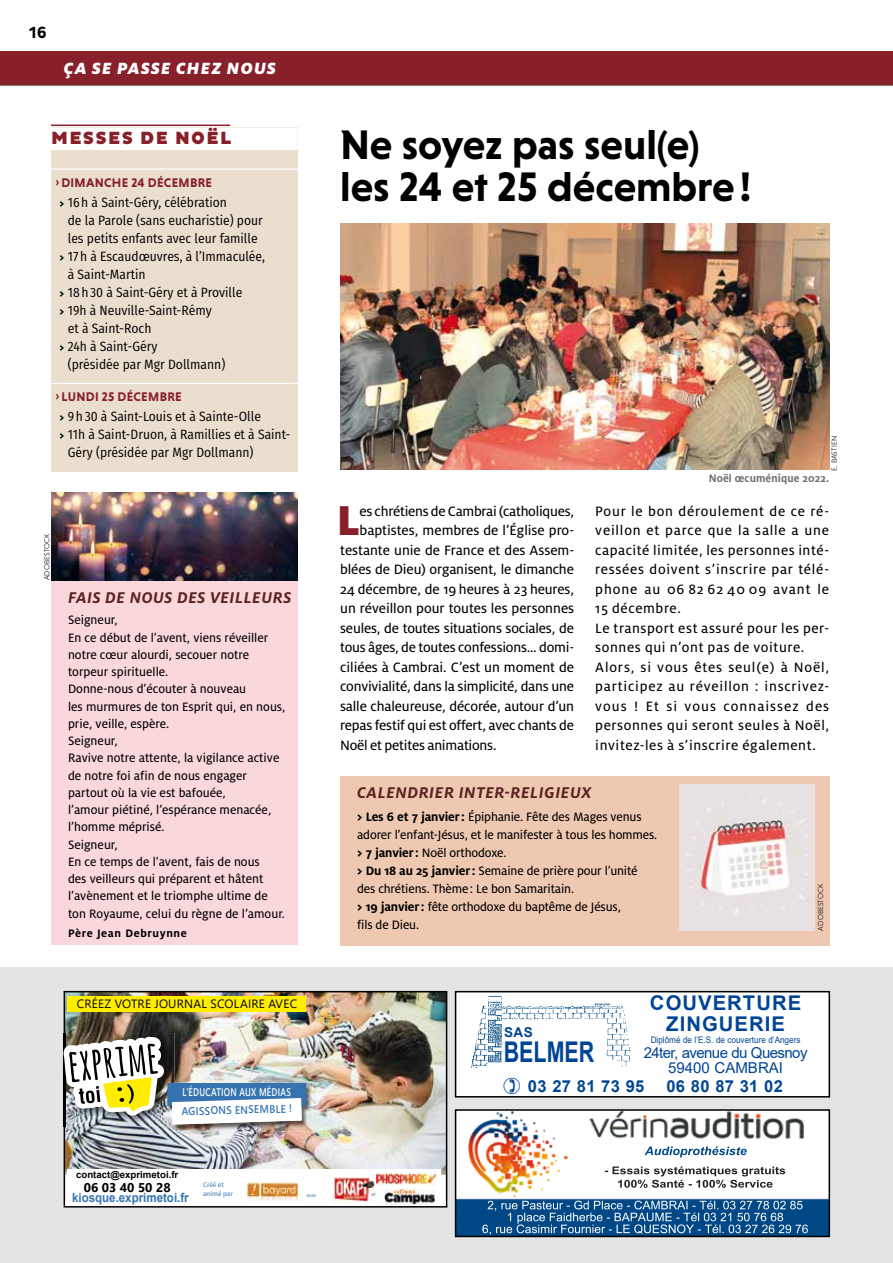
<style>
.page{position:relative;width:893px;height:1263px;background:#fff}
.page>*{position:absolute;margin:0;border:0;box-sizing:border-box;transform-origin:0 0}
.t1{font:900 46.35px "Milo OT";color:#88202a}
.t2{font:700 42px/42px "Niveau Grotesk";color:#000}
.t3{font:700 28.65px "Arial";color:#004595;scale:.75 1}
.t4{font:700 20.25px/21px "Arial";letter-spacing:.05em;color:#004595;text-align:center}
.t5{font:italic 900 18px "Milo OT";letter-spacing:.07em;color:#fff}
.t6{font:900 18px "Pluto";letter-spacing:.075em;color:#88202a}
.t7{font:italic 700 17.25px "Milo OT";letter-spacing:.03em;color:#5c2421}
.t8{font:700 16.5px "Arial";letter-spacing:.02em;color:#004595}
.t9{font:700 16.5px "Pluto Cond";color:#000}
.t10{font:15px "Milo OT Text";color:#000}
.t11{font:15px/19.5px "Milo OT Text";letter-spacing:.045em;color:#000}
.t12{font:15px/15px "Arial";letter-spacing:-.04em;color:#004595;text-align:center}
.t13{font:13.5px/17.2px "Milo OT Text";color:#000}
.t14{font:13.5px "Fira Sans Condensed";color:#000}
.t15{font:700 13.5px "Arial";color:#004595}
.t16{font:700 12.75px "Niveau Grotesk";letter-spacing:.025em;color:#88202a}
.t17{font:700 12.6px "Arial";color:#3574b1;scale:.91 1}
.t18{font:700 12.6px "Segoe UI";color:#000}
.t19{font:12px "Segoe UI";letter-spacing:.02em;color:#000}
.t20{font:700 12px "Milo OT";letter-spacing:.01em;color:#707172;scale:.95 1}
.t21{font:700 12px "Milo OT";letter-spacing:.05em;color:#000}
.t22{font:600 11.1px "Segoe UI";letter-spacing:.035em;color:#fff;scale:.75 1}
.t23{font:600 11.1px "Segoe UI";color:#3574b1;scale:.9 1}
.t24{font:700 9.6px "Arial";color:#000}
.t25{font:9px "Arial";color:#004595;scale:.9 1}
.t26{font:300 7.5px "Niveau Grotesk";letter-spacing:.015em;color:#000}
.t27{font:7.05px/8.6px "Source Sans Pro";color:#3574b1}
.t28{font:5.25px "Source Sans Pro";color:#3574b1}
.t29{font:4.95px "Source Sans Pro";color:#3574b1}
.s1{font-family:"Milo OT";font-weight:700;font-style:italic;font-size:12px}
.s2{font-family:"Milo OT";font-weight:700}
</style>
<div class="page">
<div style="left:51px;top:128px;width:247px;height:344px;background:#eadece"></div>
<div style="left:51px;top:128px;width:247px;height:22px;background:#fff"></div>
<hr style="left:51px;top:125px;width:179px;height:1px;background:#88202a">
<hr style="left:51px;top:168px;width:247px;height:2px;background:#fff">
<hr style="left:51px;top:383px;width:247px;height:1px;background:#fff">
<div style="left:51px;top:580px;width:247px;height:365px;background:#fad7da"></div>
<div style="left:340px;top:776px;width:489px;height:169px;background:#efc8b1"></div>
<img style="left:340px;top:223px;width:489px;height:247px">
<img style="left:680px;top:784px;width:134px;height:146px">
<img style="left:51px;top:493px;width:247px;height:87px">
<div style="left:0;top:51px;width:893px;height:34px;background:#88202a"></div>
<hr style="left:0;top:85px;width:893px;height:1px;background:#87888a">
<div style="left:0;top:967px;width:893px;height:296px;background:#e3e4e4"></div>
<img style="left:458px;top:1112px;width:369px;height:122px">
<div style="left:455px;top:1109px;width:375px;height:128px;border:2px solid #000"></div>
<div style="left:456px;top:992px;width:373px;height:105px;background:#fff"></div>
<div style="left:455px;top:991px;width:375px;height:106px;border:2px solid #000"></div>
<img style="left:471px;top:996px;width:160px;height:72px">
<img style="left:64px;top:991px;width:383px;height:216px">
<div style="left:68px;top:1169px;width:373px;height:36px;background:#fff"></div>
<img style="left:333px;top:1178px;width:42px;height:24px">
<img style="left:377px;top:1173px;width:60px;height:11px">
<img style="left:384px;top:1189px;width:50px;height:16px">
<img style="left:167px;top:1083px;width:146px;height:48px">
<div style="left:168px;top:1083px;width:138px;height:22px;background:#3574b1"></div>
<svg style="left:175px;top:1098px;width:127px;height:26px;background:#e6eaef"></svg>
<img style="left:63px;top:1033px;width:112px;height:93px">
<img style="left:64px;top:1033px;width:1px;height:93px">
<img style="left:167px;top:1083px;width:8px;height:43px">
<img style="left:168px;top:1083px;width:7px;height:22px">
<img style="left:172px;top:1102px;width:3px;height:22px">
<img style="left:64px;top:1037px;width:100px;height:78px">
<img style="left:247px;top:1183px;width:51px;height:17px">
<div style="left:68px;top:996px;width:238px;height:15px;background:#ffed00"></div>
<p class="t9" style="left:29px;top:23px;width:19px">16</p>
<h3 class="t5" style="left:64px;top:58px;width:214px">ÇA SE PASSE CHEZ NOUS</h3>
<h3 class="t6" style="left:51px;top:127px;width:182px">MESSES DE NOËL</h3>
<p class="t16" style="left:55px;top:175px;width:158px">›DIMANCHE 24 DÉCEMBRE</p>
<p class="t14" style="left:60px;top:192px;width:169px"><span class="s1">&gt;</span> 16h à Saint-Géry, célébration</p>
<p class="t14" style="left:68px;top:210px;width:197px">de la Parole (sans eucharistie) pour</p>
<p class="t14" style="left:68px;top:228px;width:192px">les petits enfants avec leur famille</p>
<p class="t14" style="left:60px;top:246px;width:207px"><span class="s1">&gt;</span> 17h à Escaudœuvres, à l’Immaculée,</p>
<p class="t14" style="left:68px;top:264px;width:79px">à Saint-Martin</p>
<p class="t14" style="left:60px;top:282px;width:184px"><span class="s1">&gt;</span> 18h30 à Saint-Géry et à Proville</p>
<p class="t14" style="left:60px;top:300px;width:154px"><span class="s1">&gt;</span> 19h à Neuville-Saint-Rémy</p>
<p class="t14" style="left:68px;top:318px;width:85px">et à Saint-Roch</p>
<p class="t14" style="left:60px;top:336px;width:99px"><span class="s1">&gt;</span> 24h à Saint-Géry</p>
<p class="t14" style="left:68px;top:354px;width:159px">(présidée par Mgr Dollmann)</p>
<p class="t16" style="left:55px;top:389px;width:128px">› LUNDI 25 DÉCEMBRE</p>
<p class="t14" style="left:60px;top:406px;width:203px"><span class="s1">&gt;</span> 9h30 à Saint-Louis et à Sainte-Olle</p>
<p class="t14" style="left:60px;top:424px;width:232px"><span class="s1">&gt;</span> 11h à Saint-Druon, à Ramillies et à Saint-</p>
<p class="t14" style="left:68px;top:442px;width:187px">Géry (présidée par Mgr Dollmann)</p>
<p class="t26" style="left:43px;top:580px;width:48px;rotate:-90deg">ADOBESTOCK</p>
<p class="t7" style="left:68px;top:588px;width:225px">FAIS DE NOUS DES VEILLEURS</p>
<p class="t13" style="left:68px;top:611px;width:219px">Seigneur,<br>En ce début de l’avent, viens réveiller notre cœur alourdi, secouer notre torpeur spirituelle.<br>Donne-nous d’écouter à nouveau<br>les murmures de ton Esprit qui, en nous, prie, veille, espère.<br>Seigneur,<br>Ravive notre attente, la vigilance active de notre foi afin de nous engager partout où la vie est bafouée,<br>l’amour piétiné, l’espérance menacée, l’homme méprisé.<br>Seigneur,<br>En ce temps de l’avent, fais de nous<br>des veilleurs qui préparent et hâtent l’avènement et le triomphe ultime de ton Royaume, celui du règne de l’amour.</p>
<p class="t21" style="left:68px;top:926px;width:120px">Père Jean Debruynne</p>
<p class="t19" style="left:77px;top:992px;width:222px">CRÉEZ VOTRE JOURNAL SCOLAIRE AVEC</p>
<p class="t22" style="left:183px;top:1081px;width:146px">L’ÉDUCATION AUX MÉDIAS</p>
<p class="t23" style="left:181px;top:1101px;width:124px;rotate:-2deg">AGISSONS ENSEMBLE !</p>
<h2 class="t2" style="left:340px;top:123px;width:413px">Ne soyez pas seul(e) les 24 et 25 décembre!</h2>
<p class="t26" style="left:830px;top:471px;width:36px;rotate:-90deg">E. BASTIEN</p>
<h1 class="t1" style="left:337px;top:494px;width:25px">L</h1>
<p class="t10" style="left:360px;top:503px;width:216px">es chrétiens de Cambrai (catholiques,</p>
<p class="t10" style="left:360px;top:522px;width:216px">baptistes, membres de l’Église pro-</p>
<p class="t10" style="left:340px;top:542px;width:235px">testante unie de France et des Assem-</p>
<p class="t10" style="left:340px;top:561px;width:235px">blées de Dieu) organisent, le dimanche</p>
<p class="t10" style="left:340px;top:581px;width:235px">24 décembre, de 19 heures à 23 heures,</p>
<p class="t10" style="left:340px;top:600px;width:235px">un réveillon pour toutes les personnes</p>
<p class="t10" style="left:340px;top:620px;width:235px">seules, de toutes situations sociales, de</p>
<p class="t10" style="left:340px;top:639px;width:235px">tous âges, de toutes confessions… domi-</p>
<p class="t10" style="left:340px;top:659px;width:235px">ciliées à Cambrai. C’est un moment de</p>
<p class="t10" style="left:340px;top:678px;width:235px">convivialité, dans la simplicité, dans une</p>
<p class="t10" style="left:340px;top:698px;width:235px">salle chaleureuse, décorée, autour d’un</p>
<p class="t10" style="left:340px;top:717px;width:235px">repas festif qui est offert, avec chants de</p>
<p class="t10" style="left:340px;top:737px;width:158px">Noël et petites animations.</p>
<p class="t20" style="left:709px;top:471px;width:128px">Noël œcuménique 2022.</p>
<p class="t11" style="left:595px;top:501px;width:236px">Pour le bon déroulement de ce ré&shy;veillon et parce que la salle a une capacité limitée, les personnes inté&shy;ressées doivent s’inscrire par télé&shy;phone au 06 82 62 40 09 avant le<br>15 décembre.<br>Le transport est assuré pour les per&shy;sonnes qui n’ont pas de voiture.<br>Alors, si vous êtes seul(e) à Noël, participez au réveillon : inscrivez&shy;vous ! Et si vous connaissez des personnes qui seront seules à Noël, invitez-les à s’inscrire également.</p>
<p class="t7" style="left:357px;top:783px;width:236px">CALENDRIER INTER-RELIGIEUX</p>
<p class="t13" style="left:357px;top:807px;width:302px;line-height:18px"><span class="s2">&gt; Les 6 et 7 janvier:</span> Épiphanie. Fête des Mages venus adorer l’enfant-Jésus, et le manifester à tous les hommes. <span class="s2">&gt; 7 janvier:</span> Noël orthodoxe.<br><span class="s2">&gt; Du 18 au 25 janvier:</span> Semaine de prière pour l’unité des chrétiens. Thème: Le bon Samaritain.<br><span class="s2">&gt; 19 janvier:</span> fête orthodoxe du baptême de Jésus,<br>fils de Dieu.</p>
<p class="t26" style="left:816px;top:930px;width:48px;rotate:-90deg">ADOBESTOCK</p>
<p class="t15" style="left:504px;top:1023px;width:30px">SAS</p>
<h3 class="t3" style="left:504px;top:1031px;width:122px">BELMER</h3>
<h3 class="t4" style="left:650px;top:993px;width:153px">COUVERTURE<br>ZINGUERIE</h3>
<p class="t25" style="left:651px;top:1034px;width:168px">Diplômé de l’E.S. de couverture d’Angers</p>
<p class="t12" style="left:644px;top:1045px;width:165px">24ter, avenue du Quesnoy<br>59400 CAMBRAI</p>
<p class="t8" style="left:528px;top:1075px;width:118px">03 27 81 73 95</p>
<p class="t8" style="left:666px;top:1075px;width:118px">06 80 87 31 02</p>
<p class="t24" style="left:76px;top:1168px;width:104px">contact@exprimetoi.fr</p>
<p class="t17" style="left:72px;top:1189px;width:130px">kiosque.exprimetoi.fr</p>
<p class="t28" style="left:306px;top:1192px;width:12px">avec</p>
<p class="t27" style="left:203px;top:1181px;width:31px">Créé et animé par</p>
<p class="t29" style="left:371px;top:1191px;width:6px">et</p>
<p class="t18" style="left:84px;top:1176px;width:88px">06 03 40 50 28</p>
</div>
